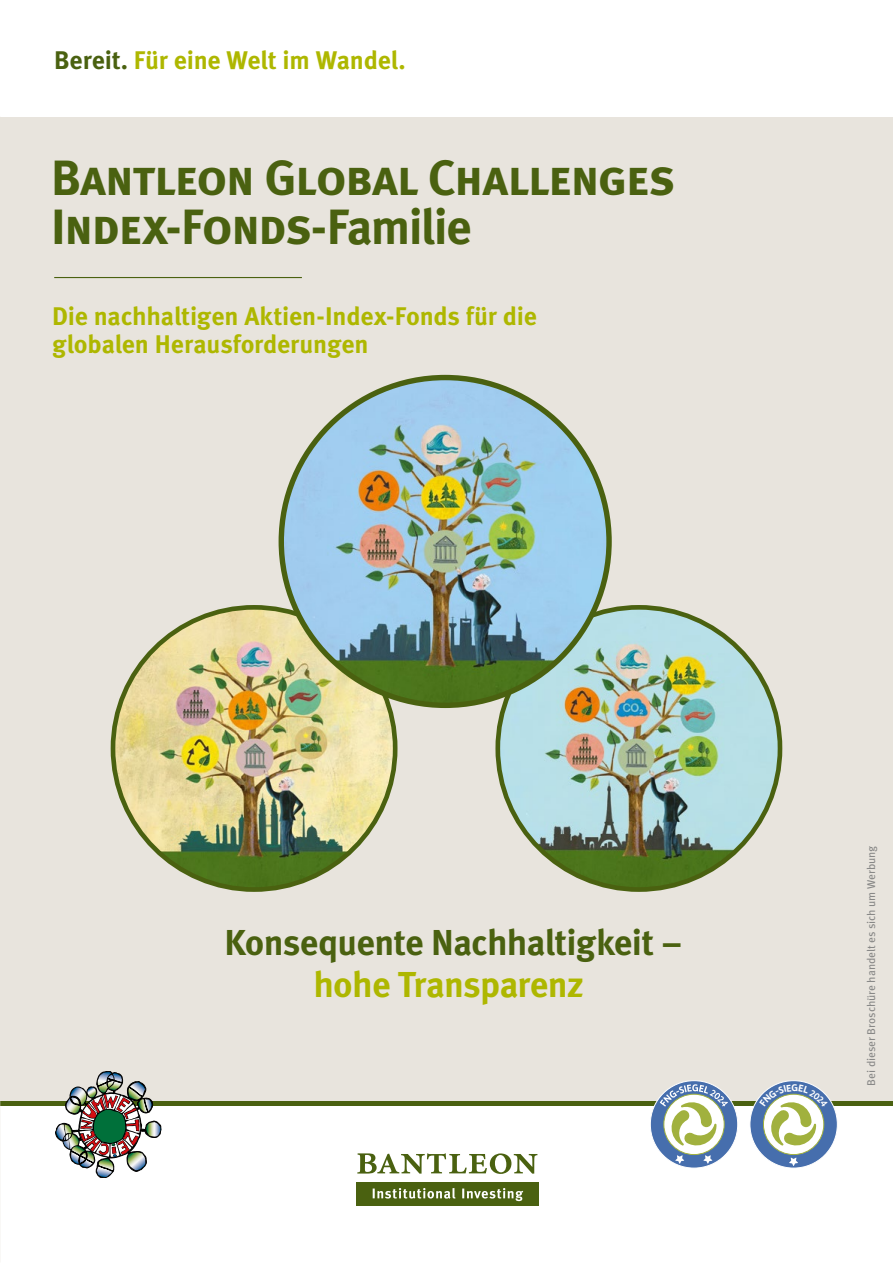
<style>
.page{position:relative;width:893px;height:1263px;background:#fff}
.page>*{position:absolute;margin:0;border:0;box-sizing:border-box;transform-origin:0 0}
.t1{font:700 49.5px/49.5px "Meta Pro";letter-spacing:-.035em;color:#4a6110}
.t2{font:700 36px "Meta Pro";letter-spacing:-.02em;color:#4a6110}
.t3{font:700 36px "Meta Pro";letter-spacing:-.02em;color:#aeb700}
.t4{font:700 25.5px/28.5px "Meta Pro";letter-spacing:-.01em;color:#aeb700}
.t5{font:11.25px "Meta Pro";color:#878786}
.s1{color:#4a6110}
</style>
<div class="page">
<div style="left:0;top:117px;width:893px;height:986px;background:#e8e4dd"></div>
<hr style="left:0;top:1101px;width:893px;height:4px;background:#4a6110">
<div style="left:356px;top:1182px;width:183px;height:24px;background:#4a6110"></div>
<svg style="left:373px;top:1188px;width:150px;height:13px"></svg>
<svg style="left:357px;top:1153px;width:180px;height:21px"></svg>
<img style="left:113px;top:607px;width:282px;height:282px;border-radius:141px">
<img style="left:498px;top:607px;width:282px;height:282px;border-radius:141px">
<img style="left:281px;top:378px;width:328px;height:327px;border-radius:164px">
<svg style="left:750px;top:1081px;width:87px;height:87px;background:#5c7fb3"></svg>
<svg style="left:789px;top:1157px;width:9px;height:9px"></svg>
<svg style="left:650px;top:1081px;width:88px;height:87px"></svg>
<svg style="left:660px;top:1084px;width:68px;height:80px"></svg>
<img style="left:55px;top:1071px;width:106px;height:107px">
<hr style="left:54px;top:277px;width:248px;height:1px;background:#4a6110">
<svg style="left:759px;top:1084px;width:69px;height:66px"></svg>
<p class="t4" style="left:54px;top:44px;width:353px"><span class="s1">Bereit.</span> Für eine Welt im Wandel.</p>
<h1 class="t1" style="left:51px;top:149px;width:626px">Bantleon Global Challenges<br>Index-Fonds-Familie</h1>
<p class="t4" style="left:52px;top:300px;width:486px">Die nachhaltigen Aktien-Index-Fonds für die globalen Herausforderungen</p>
<h2 class="t2" style="left:224px;top:914px;width:459px">Konsequente Nachhaltigkeit –</h2>
<h2 class="t3" style="left:313px;top:956px;width:272px">hohe Transparenz</h2>
<p class="t5" style="left:863px;top:1086px;width:242px;rotate:-90deg">Bei dieser Broschüre handelt es sich um Werbung</p>
</div>
